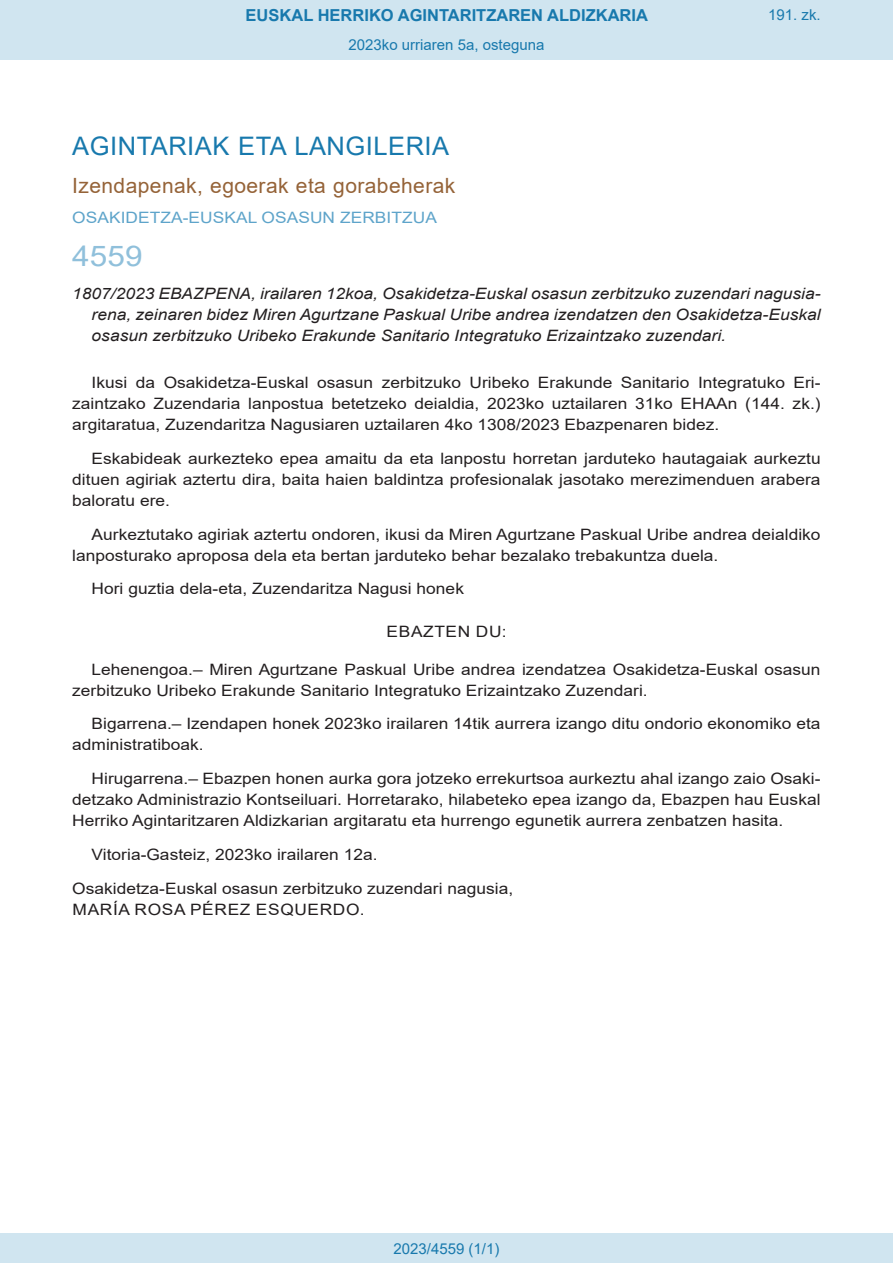
<style>
.page{position:relative;width:893px;height:1263px;background:#fff}
.page>*{position:absolute;margin:0;border:0;box-sizing:border-box;transform-origin:0 0}
.BOPVOrden{font:28.5px "Arial";color:#90c0db;scale:1.11 1}
.BOPVSeccion{font:25.5px "Arial";letter-spacing:.02em;color:#1879ad}
.BOPVSubseccion{font:21px "Arial";letter-spacing:.02em;color:#956338}
.t1{font:700 16.5px "Arial";color:#1879ad}
.BOPVDetalle{font:15.6px/21px "Arial";color:#231f20;text-align:justify;scale:1.11 1}
.BOPVTitulo{font:italic 15.6px/21px "Arial";color:#231f20;text-align:justify;scale:1.11 1}
.BOPVFirmaPuesto{font:15.6px "Arial";color:#231f20;scale:1.11 1}
.BOPVFirmaLugFec{font:15.6px "Arial";color:#231f20;scale:1.11 1}
.BOPVOrganismo{font:15.6px "Arial";letter-spacing:.005em;color:#5ea4ca;scale:1.11 1}
.BOPVFirmaNombre{font:15.6px "Arial";letter-spacing:.035em;color:#231f20;scale:1.11 1}
.BOPVClave{font:15.6px "Arial";letter-spacing:.035em;color:#231f20;scale:1.11 1}
.Paginacion_Centro{font:15px "Arial";color:#1879ad}
</style>
<div class="page">
<div style="left:0;top:0;width:893px;height:60px;background:#d0e5f0"></div>
<div style="left:0;top:1233px;width:893px;height:30px;background:#d0e5f0"></div>
<p class="t1" style="left:246px;top:3px;width:404px">EUSKAL HERRIKO AGINTARITZAREN ALDIZKARIA</p>
<p class="Paginacion_Centro" style="left:348px;top:35px;width:197px">2023ko urriaren 5a, osteguna</p>
<p class="Paginacion_Centro" style="left:768px;top:5px;width:54px">191. zk.</p>
<p class="BOPVSeccion" style="left:72px;top:128px;width:378px">AGINTARIAK ETA LANGILERIA</p>
<p class="BOPVSubseccion" style="left:72px;top:171px;width:385px">Izendapenak, egoerak eta gorabeherak</p>
<p class="BOPVOrganismo" style="left:72px;top:207px;width:330px">OSAKIDETZA-EUSKAL OSASUN ZERBITZUA</p>
<p class="BOPVOrden" style="left:72px;top:236px;width:65px">4559</p>
<p class="BOPVTitulo" style="left:92px;top:284px;width:658px;text-indent:-19px">1807/2023 EBAZPENA, irailaren 12koa, Osakidetza-Euskal osasun zerbitzuko zuzendari nagusia&shy;rena, zeinaren bidez Miren Agurtzane Paskual Uribe andrea izendatzen den Osakidetza-Euskal osasun zerbitzuko Uribeko Erakunde Sanitario Integratuko Erizaintzako zuzendari.</p>
<p class="BOPVDetalle" style="left:72px;top:372px;width:676px;text-indent:19px">Ikusi da Osakidetza-Euskal osasun zerbitzuko Uribeko Erakunde Sanitario Integratuko Eri&shy;zaintzako Zuzendaria lanpostua betetzeko deialdia, 2023ko uztailaren 31ko EHAAn (144. zk.) argitaratua, Zuzendaritza Nagusiaren uztailaren 4ko 1308/2023 Ebazpenaren bidez.</p>
<p class="BOPVDetalle" style="left:72px;top:448px;width:676px;text-indent:19px">Eskabideak aurkezteko epea amaitu da eta lanpostu horretan jarduteko hautagaiak aurkeztu dituen agiriak aztertu dira, baita haien baldintza profesionalak jasotako merezimenduen arabera baloratu ere.</p>
<p class="BOPVDetalle" style="left:72px;top:523px;width:676px;text-indent:19px">Aurkeztutako agiriak aztertu ondoren, ikusi da Miren Agurtzane Paskual Uribe andrea deialdiko lanposturako aproposa dela eta bertan jarduteko behar bezalako trebakuntza duela.</p>
<p class="BOPVDetalle" style="left:92px;top:578px;width:337px">Hori guztia dela-eta, Zuzendaritza Nagusi honek</p>
<p class="BOPVClave" style="left:387px;top:620px;width:110px">EBAZTEN DU:</p>
<p class="BOPVDetalle" style="left:72px;top:658px;width:676px;text-indent:19px">Lehenengoa.– Miren Agurtzane Paskual Uribe andrea izendatzea Osakidetza-Euskal osasun zerbitzuko Uribeko Erakunde Sanitario Integratuko Erizaintzako Zuzendari.</p>
<p class="BOPVDetalle" style="left:72px;top:713px;width:676px;text-indent:19px">Bigarrena.– Izendapen honek 2023ko irailaren 14tik aurrera izango ditu ondorio ekonomiko eta administratiboak.</p>
<p class="BOPVDetalle" style="left:72px;top:768px;width:676px;text-indent:19px">Hirugarrena.– Ebazpen honen aurka gora jotzeko errekurtsoa aurkeztu ahal izango zaio Osaki&shy;detzako Administrazio Kontseiluari. Horretarako, hilabeteko epea izango da, Ebazpen hau Euskal Herriko Agintaritzaren Aldizkarian argitaratu eta hurrengo egunetik aurrera zenbatzen hasita.</p>
<p class="BOPVFirmaLugFec" style="left:92px;top:843px;width:259px">Vitoria-Gasteiz, 2023ko irailaren 12a.</p>
<p class="BOPVFirmaPuesto" style="left:72px;top:877px;width:399px">Osakidetza-Euskal osasun zerbitzuko zuzendari nagusia,</p>
<p class="BOPVFirmaNombre" style="left:73px;top:898px;width:265px">MARÍA ROSA PÉREZ ESQUERDO.</p>
<p class="Paginacion_Centro" style="left:393px;top:1238px;width:107px">2023/4559 (1/1)</p>
</div>
